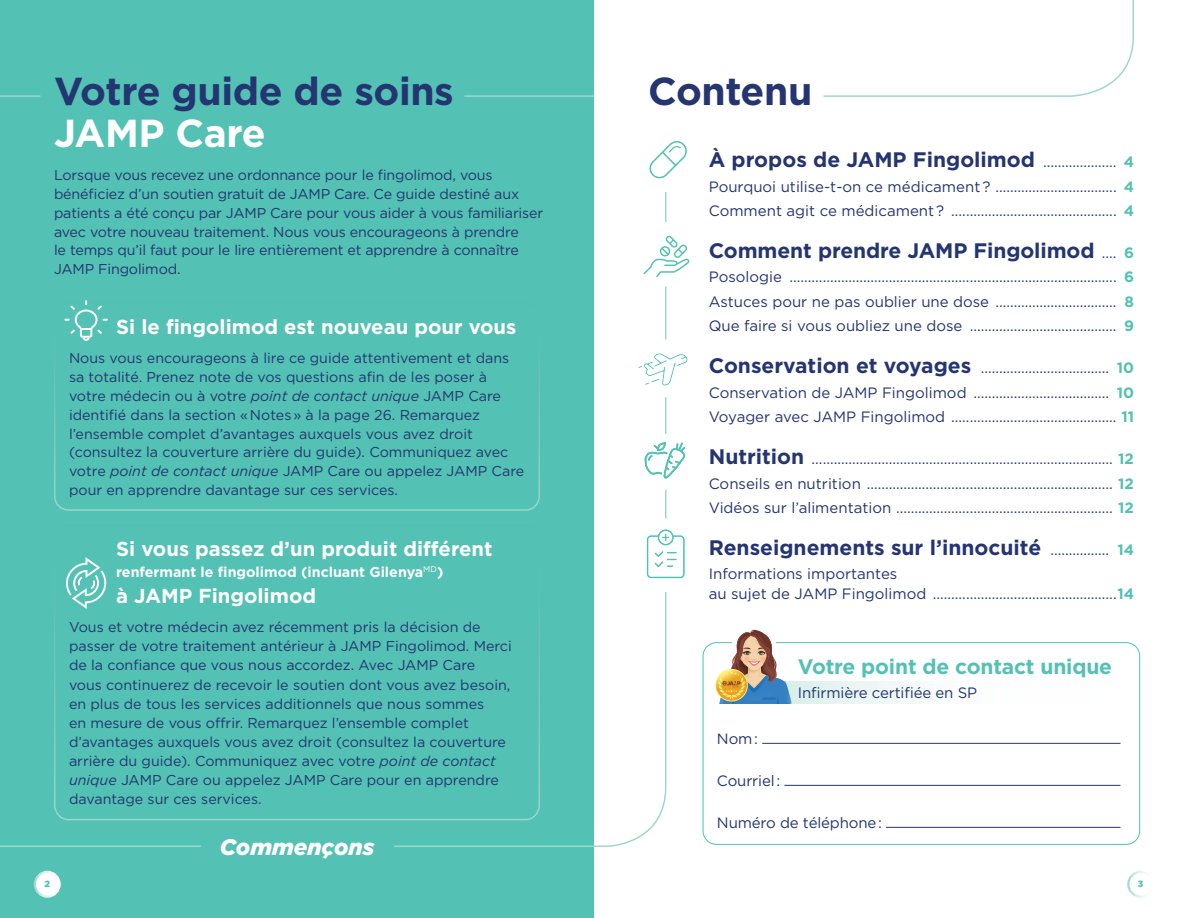
<style>
.page{position:relative;width:1188px;height:918px;background:#fff}
.page>*{position:absolute;margin:0;border:0;box-sizing:border-box;transform-origin:0 0}
.t1{font:700 39px "Gotham";letter-spacing:-.01em;color:#253571}
.t2{font:700 39px "Gotham";letter-spacing:-.01em;color:#fff}
.t3{font:italic 900 22.5px "Gotham";color:#fff}
.t4{font:700 21px "Gotham";color:#253571}
.t5{font:700 21px "Gotham";letter-spacing:-.01em;color:#53c1b3}
.t6{font:700 20.25px "Gotham";color:#fff}
.t7{font:15px/24.5px "Gotham";color:#253571;text-align:justify}
.t8{font:14.25px/18.8px "Gotham";color:#253571}
.t9{font:700 14.25px "Gotham";color:#fff}
.t10{font:900 9px "Gotham";color:#53c1b3}
.s1{font-style:italic}
.s2{font-weight:400;font-size:15px}
.s3{font-size:15px;color:#53c1b3}
.s4{font-weight:700;color:#53c1b3}
.s5{font-weight:700;font-size:21px}
</style>
<div class="page">
<div style="left:1127px;top:871px;width:27px;height:27px;border:2px solid #fff;border-radius:50%"></div>
<div style="left:0;top:0;width:594px;height:918px;background:#53c1b3"></div>
<svg style="left:0;top:592px;width:667px;height:255px"></svg>
<hr style="left:0;top:95px;width:40px;height:2px;background:#9dd7ce">
<div style="left:201px;top:837px;width:192px;height:32px;background:#53c1b3"></div>
<svg style="left:649px;top:140px;width:39px;height:39px"></svg>
<svg style="left:646px;top:529px;width:39px;height:50px"></svg>
<div style="left:54px;top:525px;width:486px;height:295px;border:2px solid #fff;border-radius:14px"></div>
<svg style="left:66px;top:557px;width:40px;height:52px"></svg>
<div style="left:35px;top:872px;width:25px;height:25px;background:#fff;border-radius:50%"></div>
<div style="left:34px;top:871px;width:27px;height:27px;border:2px solid #fff;border-radius:50%"></div>
<div style="left:54px;top:303px;width:486px;height:208px;border:2px solid #fff;border-radius:14px"></div>
<svg style="left:63px;top:300px;width:46px;height:41px"></svg>
<hr style="left:464px;top:95px;width:130px;height:2px;background:#9dd7ce">
<svg style="left:823px;top:0;width:311px;height:97px"></svg>
<div style="left:703px;top:642px;width:437px;height:203px;border:1px solid #53c1b3;border-radius:14px"></div>
<div style="left:759px;top:681px;width:381px;height:23px;background:linear-gradient(to right,#e2f2ee,#fff)"></div>
<svg style="left:715px;top:669px;width:33px;height:33px"></svg>
<svg style="left:716px;top:670px;width:31px;height:31px"></svg>
<svg style="left:718px;top:630px;width:74px;height:74px"></svg>
<hr style="left:762px;top:743px;width:359px;height:1px;background:#253571">
<hr style="left:784px;top:785px;width:336px;height:1px;background:#253571">
<hr style="left:886px;top:827px;width:234px;height:1px;background:#253571">
<hr style="left:665px;top:287px;width:1px;height:53px;background:#9dd7ce">
<svg style="left:644px;top:236px;width:45px;height:41px"></svg>
<hr style="left:665px;top:192px;width:1px;height:30px;background:#9dd7ce">
<hr style="left:665px;top:397px;width:1px;height:37px;background:#9dd7ce">
<svg style="left:638px;top:353px;width:50px;height:33px"></svg>
<svg style="left:644px;top:442px;width:42px;height:76px"></svg>
<h1 class="t1" style="left:54px;top:66px;width:401px">Votre guide de soins</h1>
<h1 class="t2" style="left:54px;top:108px;width:213px">JAMP Care</h1>
<p class="t8" style="left:54px;top:166px;width:491px">Lorsque vous recevez une ordonnance pour le fingolimod, vous bénéficiez d’un soutien gratuit de JAMP Care. Ce guide destiné aux patients a été conçu par JAMP Care pour vous aider à vous familiariser avec votre nouveau traitement. Nous vous encourageons à prendre<br>le temps qu’il faut pour le lire entièrement et apprendre à connaître JAMP Fingolimod.</p>
<h3 class="t6" style="left:116px;top:313px;width:402px">Si le fingolimod est nouveau pour vous</h3>
<p class="t8" style="left:69px;top:349px;width:457px">Nous vous encourageons à lire ce guide attentivement et dans sa totalité. Prenez note de vos questions afin de les poser à votre médecin ou à votre <span class="s1">point de contact unique</span> JAMP Care identifié dans la section « Notes » à la page 26. Remarquez l’ensemble complet d’avantages auxquels vous avez droit (consultez la couverture arrière du guide). Communiquez avec votre <span class="s1">point de contact unique</span> JAMP Care ou appelez JAMP Care pour en apprendre davantage sur ces services.</p>
<h3 class="t6" style="left:116px;top:535px;width:378px">Si vous passez d’un produit différent</h3>
<p class="t9" style="left:116px;top:563px;width:329px">renfermant le fingolimod (incluant Gilenya<sup>MD</sup>)</p>
<h3 class="t6" style="left:116px;top:582px;width:201px">à JAMP Fingolimod</h3>
<p class="t8" style="left:69px;top:617px;width:444px">Vous et votre médecin avez récemment pris la décision de passer de votre traitement antérieur à JAMP Fingolimod. Merci de la confiance que vous nous accordez. Avec JAMP Care<br>vous continuerez de recevoir le soutien dont vous avez besoin, en plus de tous les services additionnels que nous sommes<br>en mesure de vous offrir. Remarquez l’ensemble complet d’avantages auxquels vous avez droit (consultez la couverture arrière du guide). Communiquez avec votre <span class="s1">point de contact unique</span> JAMP Care ou appelez JAMP Care pour en apprendre davantage sur ces services.</p>
<p class="t10" style="left:44px;top:878px;width:7px">2</p>
<h2 class="t3" style="left:220px;top:832px;width:156px">Commençons</h2>
<h1 class="t1" style="left:648px;top:66px;width:166px">Contenu</h1>
<h3 class="t4" style="left:709px;top:146px;width:427px">À propos de JAMP Fingolimod <span class="s2">....................</span> <span class="s3">4</span></h3>
<p class="t7" style="left:709px;top:174px;width:427px">Pourquoi utilise-t-on ce médicament ? ................................. <span class="s4">4<br></span>Comment agit ce médicament ? ............................................. <span class="s4">4</span></p>
<h3 class="t4" style="left:709px;top:237px;width:427px">Comment prendre JAMP Fingolimod <span class="s2">....</span> <span class="s3">6</span></h3>
<p class="t7" style="left:709px;top:265px;width:427px">Posologie ......................................................................................... <span class="s4">6<br></span>Astuces pour ne pas oublier une dose ................................. <span class="s4">8<br></span>Que faire si vous oubliez une dose ........................................ <span class="s4">9</span></p>
<p class="t7" style="left:709px;top:355px;width:427px"><span class="s5">Conservation et voyages</span> ................................... <span class="s4">10<br></span>Conservation de JAMP Fingolimod ..................................... <span class="s4">10<br></span>Voyager avec JAMP Fingolimod ............................................. <span class="s4">11</span></p>
<p class="t7" style="left:709px;top:446px;width:427px"><span class="s5">Nutrition</span> .................................................................................. <span class="s4">12<br></span>Conseils en nutrition ................................................................... <span class="s4">12<br></span>Vidéos sur l’alimentation ........................................................... <span class="s4">12</span></p>
<h3 class="t4" style="left:709px;top:534px;width:427px">Renseignements sur l’innocuité <span class="s2">................</span> <span class="s3">14</span></h3>
<p class="t7" style="left:709px;top:564px;width:427px;line-height:19.8px">Informations importantes<br>au sujet de JAMP Fingolimod ..................................................<span class="s4">14</span></p>
<h3 class="t5" style="left:798px;top:652px;width:316px">Votre point de contact unique</h3>
<p class="t7" style="left:798px;top:680px;width:181px">Infirmière certifiée en SP</p>
<p class="t7" style="left:717px;top:726px;width:43px">Nom :</p>
<p class="t7" style="left:717px;top:768px;width:65px">Courriel :</p>
<p class="t7" style="left:717px;top:810px;width:166px">Numéro de téléphone :</p>
<p class="t10" style="left:1138px;top:878px;width:7px">3</p>
</div>
